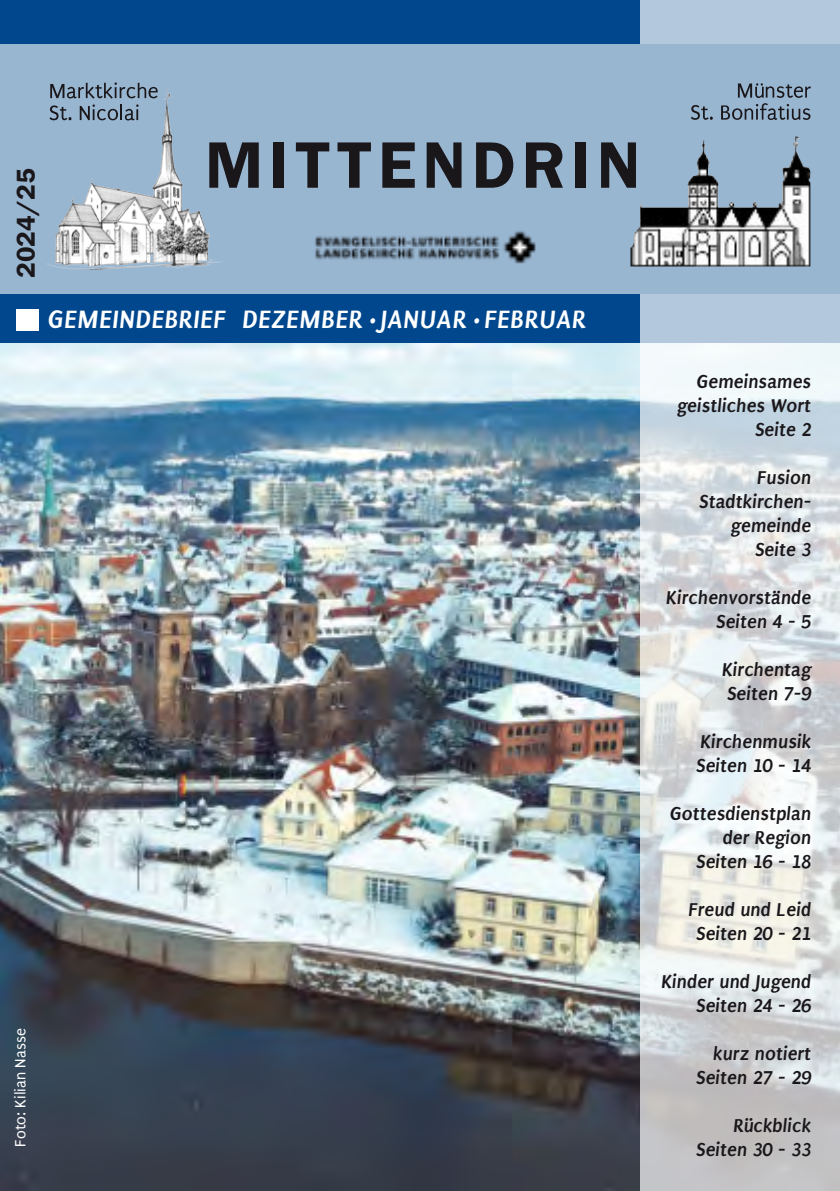
<style>
.page{position:relative;width:840px;height:1191px;background:#fff}
.page>*{position:absolute;margin:0;border:0;box-sizing:border-box;transform-origin:0 0}
.t1{font:600 66px "Franklin Gothic";letter-spacing:.09em;color:#1a171b}
.t2{font:italic 700 27px "Puritan";letter-spacing:.02em;color:#fff}
.t3{font:600 26px "Franklin Gothic";color:#1a171b}
.t4{font:italic 700 20px/24px "Puritan";color:#1a171b;text-align:right}
.t5{font:16px "Puritan";color:#fff}
</style>
<div class="page">
<img style="left:0;top:342px;width:640px;height:849px">
<div style="left:0;top:0;width:839px;height:342px;background:#00478d"></div>
<div style="left:640px;top:0;width:199px;height:1191px;background:#fff;opacity:.7"></div>
<div style="left:0;top:44px;width:839px;height:250px;background:#99b6d1"></div>
<img style="left:47px;top:89px;width:172px;height:180px">
<img style="left:630px;top:136px;width:179px;height:130px">
<img style="left:315px;top:231px;width:221px;height:33px">
<svg style="left:49px;top:82px;width:108px;height:38px"></svg>
<svg style="left:691px;top:105px;width:21px;height:15px"></svg>
<svg style="left:721px;top:83px;width:89px;height:37px"></svg>
<div style="left:16px;top:309px;width:23px;height:21px;background:#fff"></div>
<h3 class="t3" style="left:10px;top:278px;width:111px;rotate:-90deg">2024/25</h3>
<h1 class="t1" style="left:205px;top:126px;width:436px">MITTENDRIN</h1>
<h2 class="t2" style="left:48px;top:304px;width:539px">GEMEINDEBRIEF DEZEMBER ·JANUAR · FEBRUAR</h2>
<p class="t5" style="left:12px;top:1146px;width:120px;rotate:-90deg">Foto: Kilian Nasse</p>
<p class="t4" style="left:676px;top:369px;width:136px">Gemeinsames geistliches Wort<br>Seite 2</p>
<p class="t4" style="left:699px;top:465px;width:113px">Fusion<br>Stadtkirchen&shy;gemeinde<br>Seite 3</p>
<p class="t4" style="left:665px;top:585px;width:146px">Kirchenvorstände<br>Seiten 4 - 5</p>
<p class="t4" style="left:721px;top:657px;width:91px;text-align:left">Kirchentag<br>Seiten 7-9</p>
<p class="t4" style="left:696px;top:729px;width:116px;text-align:left">Kirchenmusik<br>Seiten 10 - 14</p>
<p class="t4" style="left:670px;top:801px;width:142px">Gottesdienstplan der Region<br>Seiten 16 - 18</p>
<p class="t4" style="left:688px;top:897px;width:124px;text-align:center">Freud und Leid<br>Seiten 20 - 21</p>
<p class="t4" style="left:661px;top:970px;width:151px">Kinder und Jugend<br>Seiten 24 - 26</p>
<p class="t4" style="left:696px;top:1042px;width:116px">kurz notiert<br>Seiten 27 - 29</p>
<p class="t4" style="left:696px;top:1114px;width:116px">Rückblick<br>Seiten 30 - 33</p>
</div>
